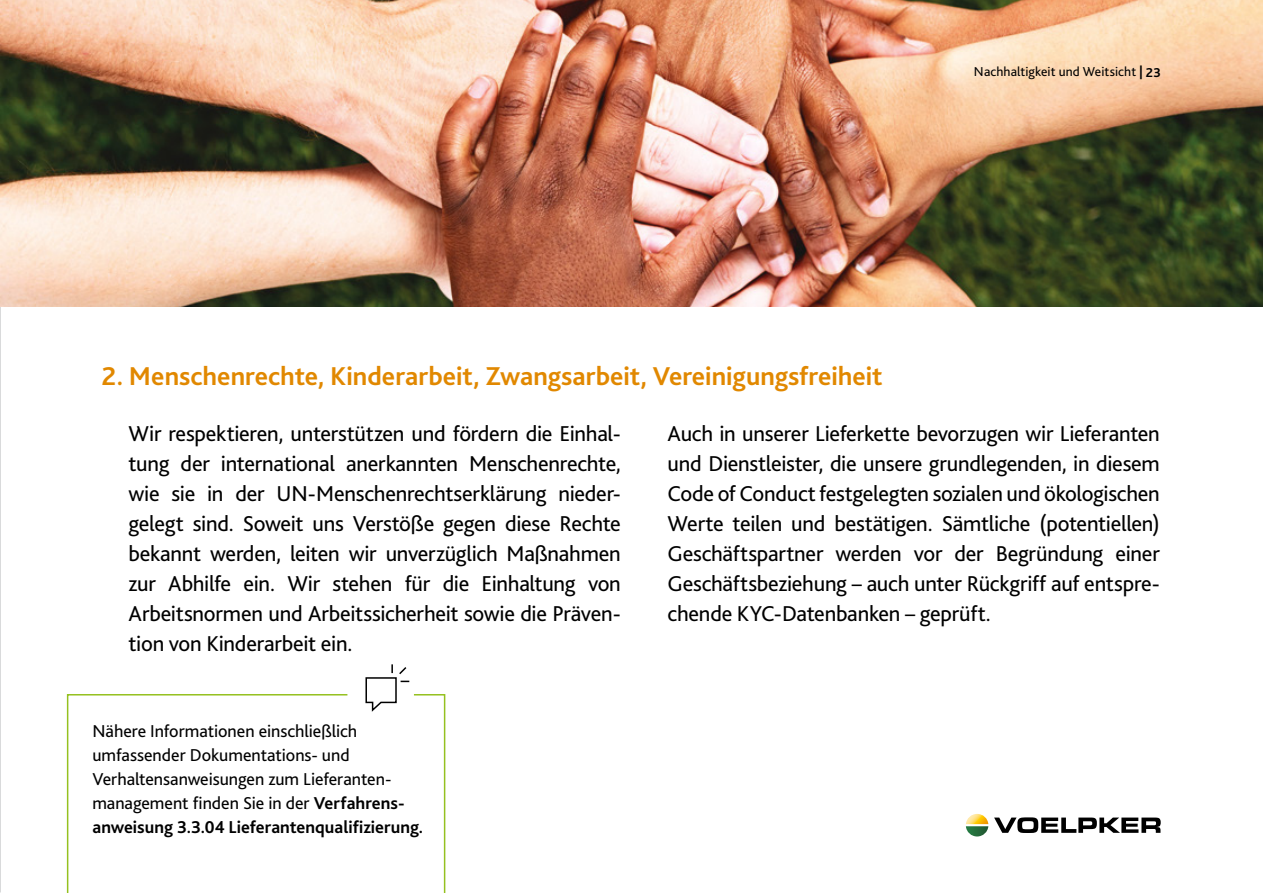
<style>
.page{position:relative;width:1263px;height:893px;background:#fff}
.page>*{position:absolute;margin:0;border:0;box-sizing:border-box;transform-origin:0 0}
.t1{font:700 27px "Bliss 2";color:#e18800}
.t2{font:22.5px/30px "Bliss 2";letter-spacing:-.01em;color:#000;text-align:justify}
.t3{font:18px/24px "Bliss 2";letter-spacing:-.005em;color:#000}
.t4{font:13.5px "Bliss 2";letter-spacing:.005em;color:#000}
.s1{font-weight:700}
</style>
<div class="page">
<img style="left:0;top:306px;width:1px;height:587px">
<img style="left:0;top:0;width:1263px;height:306px">
<svg style="left:66px;top:694px;width:380px;height:199px"></svg>
<svg style="left:966px;top:814px;width:22px;height:22px"></svg>
<svg style="left:994px;top:817px;width:167px;height:16px"></svg>
<svg style="left:365px;top:664px;width:44px;height:49px"></svg>
<p class="t4" style="left:974px;top:63px;width:188px">Nachhaltigkeit und Weitsicht <span class="s1">| 23</span></p>
<p class="t1" style="left:102px;top:359px;width:782px">2. Menschenrechte, Kinderarbeit, Zwangsarbeit, Vereinigungsfreiheit</p>
<p class="t2" style="left:129px;top:418px;width:494px">Wir respektieren, unterstützen und fördern die Einhal&shy;tung der international anerkannten Menschenrechte, wie sie in der UN-Menschenrechtserklärung nieder&shy;gelegt sind. Soweit uns Verstöße gegen diese Rechte bekannt werden, leiten wir unverzüglich Maßnahmen zur Abhilfe ein. Wir stehen für die Einhaltung von Arbeitsnormen und Arbeitssicherheit sowie die Präven&shy;tion von Kinderarbeit ein.</p>
<p class="t2" style="left:668px;top:417px;width:494px">Auch in unserer Lieferkette bevorzugen wir Lieferanten und Dienstleister, die unsere grundlegenden, in diesem Code of Conduct festgelegten sozialen und ökologischen Werte teilen und bestätigen. Sämtliche (potentiellen)<br>Geschäftspartner werden vor der Begründung einer Geschäftsbeziehung – auch unter Rückgriff auf entspre&shy;chende KYC-Datenbanken – geprüft.</p>
<p class="t3" style="left:92px;top:719px;width:332px">Nähere Informationen einschließlich umfassender Dokumentations- und Verhaltensanweisungen zum Lieferanten&shy;management finden Sie in der <span class="s1">Verfahrens&shy;anweisung 3.3.04 Lieferantenqualifizierung.</span></p>
</div>
